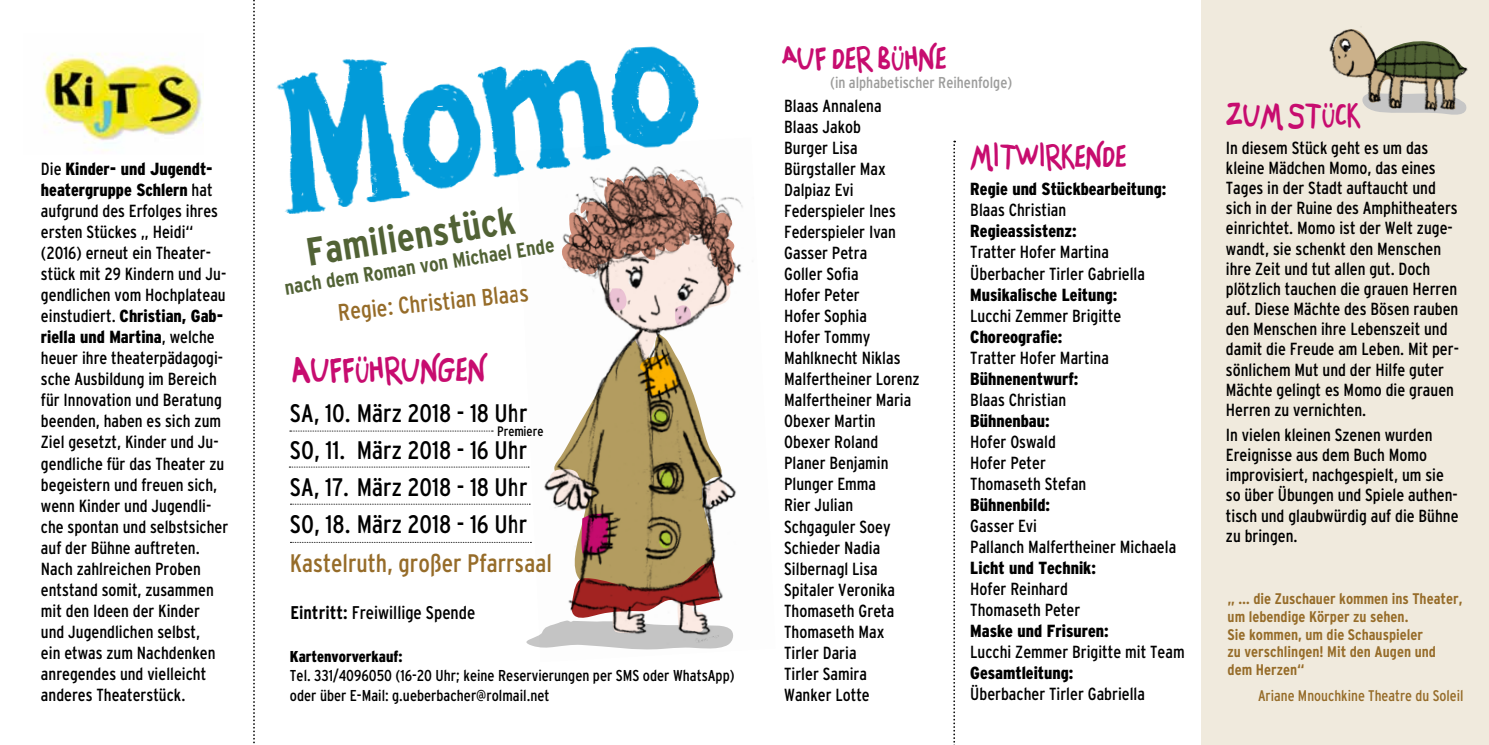
<style>
.page{position:relative;width:1489px;height:745px;background:#fff}
.page>*{position:absolute;margin:0;border:0;box-sizing:border-box;transform-origin:0 0}
.t1{font:700 condensed 39.38px "Interstate";color:#516235}
.t2{font:28.18px "Childs PWG 6";letter-spacing:.04em;color:#c70c6f;scale:.8 1}
.t3{font:26.25px "Childs PWG 6";letter-spacing:.04em;color:#c70c6f;scale:.8 1}
.t4{font:condensed 25.38px/36.8px "Interstate";color:#000;text-align:justify}
.t5{font:condensed 25.38px "Interstate";color:#966c29}
.t6{font:condensed 23.8px "Interstate";color:#966c29}
.t7{font:700 condensed 20.65px "Interstate";color:#516235}
.t8{font:condensed 18.38px "Interstate";color:#000}
.t9{font:condensed 17.5px/21px "Interstate";color:#000}
.t10{font:900 condensed 17.5px "Interstate";color:#000}
.t11{font:condensed 15.75px/19.2px "Interstate";color:#000}
.t12{font:condensed 15.75px "Interstate";color:#9d9d9c}
.t13{font:900 condensed 15.75px "Interstate";color:#000}
.t14{font:700 condensed 15.4px/17.7px "Interstate";color:#966c29}
.t15{font:condensed 15.4px "Interstate";color:#966c29}
.t16{font:condensed 13.65px "Interstate";color:#000}
.s1{font-weight:900}
.s2{font-family:"Childs PWG10"}
.s3{font-weight:700}
</style>
<div class="page">
<div style="left:1200px;top:0;width:288px;height:744px;background:#f0eadd"></div>
<svg style="left:290px;top:430px;width:203px;height:1px"></svg>
<img style="left:276px;top:46px;width:423px;height:168px">
<img style="left:1329px;top:29px;width:139px;height:86px">
<svg style="left:289px;top:466px;width:227px;height:77px"></svg>
<img style="left:516px;top:137px;width:227px;height:513px">
<img style="left:692px;top:628px;width:32px;height:18px">
<img style="left:43px;top:53px;width:160px;height:98px">
<svg style="left:953px;top:141px;width:2px;height:604px"></svg>
<svg style="left:253px;top:0;width:2px;height:744px"></svg>
<p class="t9" style="left:41px;top:158px;width:189px">Die <span class="s1">Kinder- und Jugendt&shy;heatergruppe Schlern</span> hat aufgrund des Erfolges ihres ersten Stückes „ Heidi“ (2016) erneut ein Theater&shy;stück mit 29 Kindern und Ju&shy;gendlichen vom Hochplateau einstudiert. <span class="s1">Christian, Gab&shy;riella und Martina</span>, welche heuer ihre theaterpädagogi&shy;sche Ausbildung im Bereich für Innovation und Beratung beenden, haben es sich zum<br>Ziel gesetzt, Kinder und Ju&shy;gendliche für das Theater zu begeistern und freuen sich, wenn Kinder und Jugendli&shy;che spontan und selbstsicher auf der Bühne auftreten.<br>Nach zahlreichen Proben entstand somit, zusammen mit den Ideen der Kinder<br>und Jugendlichen selbst,<br>ein etwas zum Nachdenken anregendes und vielleicht anderes Theaterstück.</p>
<h1 class="t1" style="left:303px;top:230px;width:212px;rotate:-9deg">Familienstück</h1>
<p class="t7" style="left:283px;top:276px;width:274px;rotate:-9deg">nach dem Roman von Michael Ende</p>
<h3 class="t6" style="left:337px;top:299px;width:193px;rotate:-6deg">Regie: Christian Blaas</h3>
<h2 class="t2" style="left:292px;top:352px;width:242px"><span class="s2">A</span>UFFÜHRUNGEN</h2>
<h3 class="t4" style="left:290px;top:394px;width:239px">SA, 10. März 2018 - 18 Uhr SO, 11. März 2018 - 16 Uhr SA, 17. März 2018 - 18 Uhr SO, 18. März 2018 - 16 Uhr</h3>
<h3 class="t5" style="left:290px;top:548px;width:264px">Kastelruth, großer Pfarrsaal</h3>
<p class="t16" style="left:497px;top:423px;width:48px">Premiere</p>
<p class="t8" style="left:290px;top:602px;width:186px"><span class="s3">Eintritt:</span> Freiwillige Spende</p>
<p class="t13" style="left:290px;top:647px;width:114px">Kartenvorverkauf:</p>
<p class="t11" style="left:290px;top:665px;width:446px">Tel. 331/4096050 (16-20 Uhr; keine Reservierungen per SMS oder WhatsApp) oder über E-Mail: g.ueberbacher@rolmail.net</p>
<h3 class="t3" style="left:781px;top:42px;width:207px">AUF DER BÜHNE</h3>
<p class="t12" style="left:830px;top:74px;width:184px">(in alphabetischer Reihenfolge)</p>
<p class="t9" style="left:784px;top:95px;width:137px">Blaas Annalena<br>Blaas Jakob<br>Burger Lisa<br>Bürgstaller Max<br>Dalpiaz Evi<br>Federspieler Ines<br>Federspieler Ivan<br>Gasser Petra<br>Goller Sofia<br>Hofer Peter<br>Hofer Sophia<br>Hofer Tommy<br>Mahlknecht Niklas<br>Malfertheiner Lorenz<br>Malfertheiner Maria<br>Obexer Martin<br>Obexer Roland<br>Planer Benjamin<br>Plunger Emma<br>Rier Julian<br>Schgaguler Soey<br>Schieder Nadia<br>Silbernagl Lisa<br>Spitaler Veronika<br>Thomaseth Greta<br>Thomaseth Max<br>Tirler Daria<br>Tirler Samira<br>Wanker Lotte</p>
<h3 class="t3" style="left:971px;top:140px;width:195px">MITWIRKENDE</h3>
<p class="t10" style="left:970px;top:179px;width:197px">Regie und Stückbearbeitung:</p>
<p class="t9" style="left:970px;top:199px;width:97px">Blaas Christian</p>
<p class="t10" style="left:970px;top:221px;width:108px">Regieassistenz:</p>
<p class="t9" style="left:970px;top:241px;width:176px">Tratter Hofer Martina<br>Überbacher Tirler Gabriella</p>
<p class="t10" style="left:970px;top:284px;width:148px">Musikalische Leitung:</p>
<p class="t9" style="left:970px;top:304px;width:152px">Lucchi Zemmer Brigitte</p>
<p class="t10" style="left:970px;top:326px;width:94px">Choreografie:</p>
<p class="t9" style="left:970px;top:346px;width:140px">Tratter Hofer Martina</p>
<p class="t10" style="left:970px;top:368px;width:110px">Bühnenentwurf:</p>
<p class="t9" style="left:970px;top:388px;width:97px">Blaas Christian</p>
<p class="t10" style="left:970px;top:410px;width:81px">Bühnenbau:</p>
<p class="t9" style="left:970px;top:430px;width:118px">Hofer Oswald<br>Hofer Peter<br>Thomaseth Stefan</p>
<p class="t10" style="left:970px;top:494px;width:81px">Bühnenbild:</p>
<p class="t9" style="left:970px;top:514px;width:207px">Gasser Evi<br>Pallanch Malfertheiner Michaela</p>
<p class="t10" style="left:970px;top:557px;width:127px">Licht und Technik:</p>
<p class="t9" style="left:970px;top:577px;width:111px">Hofer Reinhard<br>Thomaseth Peter</p>
<p class="t10" style="left:970px;top:620px;width:140px">Maske und Frisuren:</p>
<p class="t9" style="left:970px;top:640px;width:216px">Lucchi Zemmer Brigitte mit Team</p>
<p class="t10" style="left:970px;top:662px;width:105px">Gesamtleitung:</p>
<p class="t9" style="left:970px;top:682px;width:176px">Überbacher Tirler Gabriella</p>
<h3 class="t3" style="left:1227px;top:100px;width:167px">ZUM STÜCK</h3>
<p class="t9" style="left:1225px;top:137px;width:234px;line-height:20.1px">In diesem Stück geht es um das kleine Mädchen Momo, das eines<br>Tages in der Stadt auftaucht und sich in der Ruine des Amphitheaters einrichtet. Momo ist der Welt zuge&shy;wandt, sie schenkt den Menschen ihre Zeit und tut allen gut. Doch plötzlich tauchen die grauen Herren auf. Diese Mächte des Bösen rauben den Menschen ihre Lebenszeit und damit die Freude am Leben. Mit per&shy;sönlichem Mut und der Hilfe guter<br>Mächte gelingt es Momo die grauen<br>Herren zu vernichten.</p>
<p class="t9" style="left:1225px;top:424px;width:234px;line-height:20.1px">In vielen kleinen Szenen wurden<br>Ereignisse aus dem Buch Momo improvisiert, nachgespielt, um sie so über Übungen und Spiele authen&shy;tisch und glaubwürdig auf die Bühne zu bringen.</p>
<p class="t14" style="left:1227px;top:589px;width:236px">„ … die Zuschauer kommen ins Theater, um lebendige Körper zu sehen.<br>Sie kommen, um die Schauspieler<br>zu verschlingen! Mit den Augen und dem Herzen“</p>
<p class="t15" style="left:1257px;top:686px;width:207px">Ariane Mnouchkine Theatre du Soleil</p>
</div>
